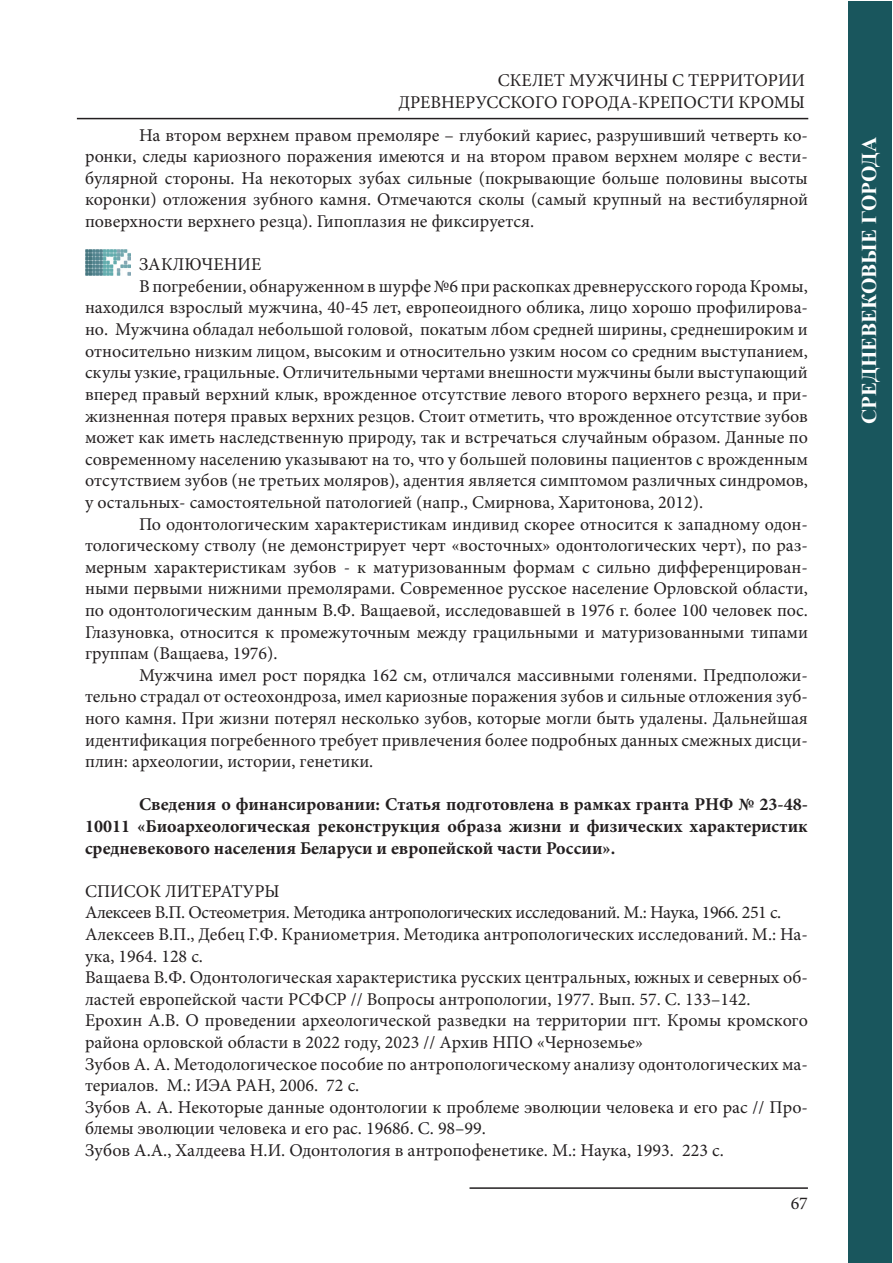
<style>
.page{position:relative;width:893px;height:1263px;background:#fff}
.page>*{position:absolute;margin:0;border:0;box-sizing:border-box;transform-origin:0 0}
.t1{font:700 21px "Times New Roman";color:#fff}
.t2{font:18px/21.6px "Minion Pro";color:#231f20;text-align:right}
.t3{font:700 18px/21.6px "Minion Pro";color:#231f20;text-align:justify}
</style>
<div class="page">
<hr style="left:77px;top:118px;width:731px;height:1px;background:#231f20">
<img style="left:85px;top:250px;width:45px;height:25px">
<hr style="left:469px;top:1187px;width:339px;height:2px;background:#231f20">
<div style="left:848px;top:1px;width:44px;height:1261px;background:#19565d"></div>
<p class="t2" style="left:398px;top:70px;width:408px">СКЕЛЕТ МУЖЧИНЫ С ТЕРРИТОРИИ<br>ДРЕВНЕРУССКОГО ГОРОДА-КРЕПОСТИ КРОМЫ</p>
<p class="t2" style="left:85px;top:124px;width:724px;text-align:justify;text-indent:54px">На втором верхнем правом премоляре – глубокий кариес, разрушивший четверть ко&shy;ронки, следы кариозного поражения имеются и на втором правом верхнем моляре с вести&shy;булярной стороны. На некоторых зубах сильные (покрывающие больше половины высоты коронки) отложения зубного камня. Отмечаются сколы (самый крупный на вестибулярной поверхности верхнего резца). Гипоплазия не фиксируется.</p>
<p class="t2" style="left:139px;top:254px;width:124px">ЗАКЛЮЧЕНИЕ</p>
<p class="t2" style="left:139px;top:275px;width:670px">В погребении, обнаруженном в шурфе №6 при раскопках древнерусского города Кромы,</p>
<p class="t2" style="left:85px;top:297px;width:724px">находился взрослый мужчина, 40-45 лет, европеоидного облика, лицо хорошо профилирова-</p>
<p class="t2" style="left:85px;top:319px;width:724px">но. Мужчина обладал небольшой головой, покатым лбом средней ширины, среднешироким и</p>
<p class="t2" style="left:85px;top:340px;width:724px">относительно низким лицом, высоким и относительно узким носом со средним выступанием,</p>
<p class="t2" style="left:85px;top:362px;width:724px">скулы узкие, грацильные. Отличительными чертами внешности мужчины были выступающий</p>
<p class="t2" style="left:85px;top:383px;width:724px">вперед правый верхний клык, врожденное отсутствие левого второго верхнего резца, и при-</p>
<p class="t2" style="left:85px;top:405px;width:724px">жизненная потеря правых верхних резцов. Стоит отметить, что врожденное отсутствие зубов</p>
<p class="t2" style="left:85px;top:427px;width:724px">может как иметь наследственную природу, так и встречаться случайным образом. Данные по</p>
<p class="t2" style="left:85px;top:448px;width:724px">современному населению указывают на то, что у большей половины пациентов с врожденным</p>
<p class="t2" style="left:85px;top:470px;width:724px">отсутствием зубов (не третьих моляров), адентия является симптомом различных синдромов,</p>
<p class="t2" style="left:85px;top:491px;width:620px">у остальных- самостоятельной патологией (напр., Смирнова, Харитонова, 2012).</p>
<p class="t2" style="left:139px;top:513px;width:670px">По одонтологическим характеристикам индивид скорее относится к западному одон-</p>
<p class="t2" style="left:85px;top:535px;width:724px">тологическому стволу (не демонстрирует черт «восточных» одонтологических черт), по раз-</p>
<p class="t2" style="left:85px;top:556px;width:724px">мерным характеристикам зубов - к матуризованным формам с сильно дифференцирован-</p>
<p class="t2" style="left:85px;top:578px;width:724px">ными первыми нижними премолярами. Современное русское население Орловской области,</p>
<p class="t2" style="left:85px;top:599px;width:724px">по одонтологическим данным В.Ф. Ващаевой, исследовавшей в 1976 г. более 100 человек пос.</p>
<p class="t2" style="left:85px;top:621px;width:724px">Глазуновка, относится к промежуточным между грацильными и матуризованными типами</p>
<p class="t2" style="left:85px;top:643px;width:194px">группам (Ващаева, 1976).</p>
<p class="t2" style="left:139px;top:664px;width:670px">Мужчина имел рост порядка 162 см, отличался массивными голенями. Предположи-</p>
<p class="t2" style="left:85px;top:686px;width:724px">тельно страдал от остеохондроза, имел кариозные поражения зубов и сильные отложения зуб-</p>
<p class="t2" style="left:85px;top:707px;width:724px">ного камня. При жизни потерял несколько зубов, которые могли быть удалены. Дальнейшая</p>
<p class="t2" style="left:85px;top:729px;width:724px">идентификация погребенного требует привлечения более подробных данных смежных дисци-</p>
<p class="t2" style="left:85px;top:751px;width:290px">плин: археологии, истории, генетики.</p>
<p class="t3" style="left:85px;top:793px;width:724px;text-indent:54px">Сведения о финансировании: Статья подготовлена в рамках гранта РНФ № 23-48- 10011 «Биоархеологическая реконструкция образа жизни и физических характеристик средневекового населения Беларуси и европейской части России».</p>
<p class="t2" style="left:85px;top:880px;width:724px;text-align:left">СПИСОК ЛИТЕРАТУРЫ<br>Алексеев В.П. Остеометрия. Методика антропологических исследований. М.: Наука, 1966. 251 с.<br>Алексеев В.П., Дебец Г.Ф. Краниометрия. Методика антропологических исследований. М.: На&shy;ука, 1964. 128 с.<br>Ващаева В.Ф. Одонтологическая характеристика русских центральных, южных и северных об&shy;ластей европейской части РСФСР // Вопросы антропологии, 1977. Вып. 57. С. 133–142.<br>Ерохин А.В. О проведении археологической разведки на территории пгт. Кромы кромского района орловской области в 2022 году, 2023 // Архив НПО «Черноземье»<br>Зубов А. А. Методологическое пособие по антропологическому анализу одонтологических ма&shy;териалов. М.: ИЭА РАН, 2006. 72 с.<br>Зубов А. А. Некоторые данные одонтологии к проблеме эволюции человека и его рас // Про&shy;блемы эволюции человека и его рас. 1968б. С. 98–99.<br>Зубов А.А., Халдеева Н.И. Одонтология в антропофенетике. М.: Наука, 1993. 223 с.</p>
<p class="t2" style="left:791px;top:1192px;width:19px">67</p>
<p class="t1" style="left:854px;top:424px;width:288px;rotate:-90deg">СРЕДНЕВЕКОВЫЕ ГОРОДА</p>
</div>
